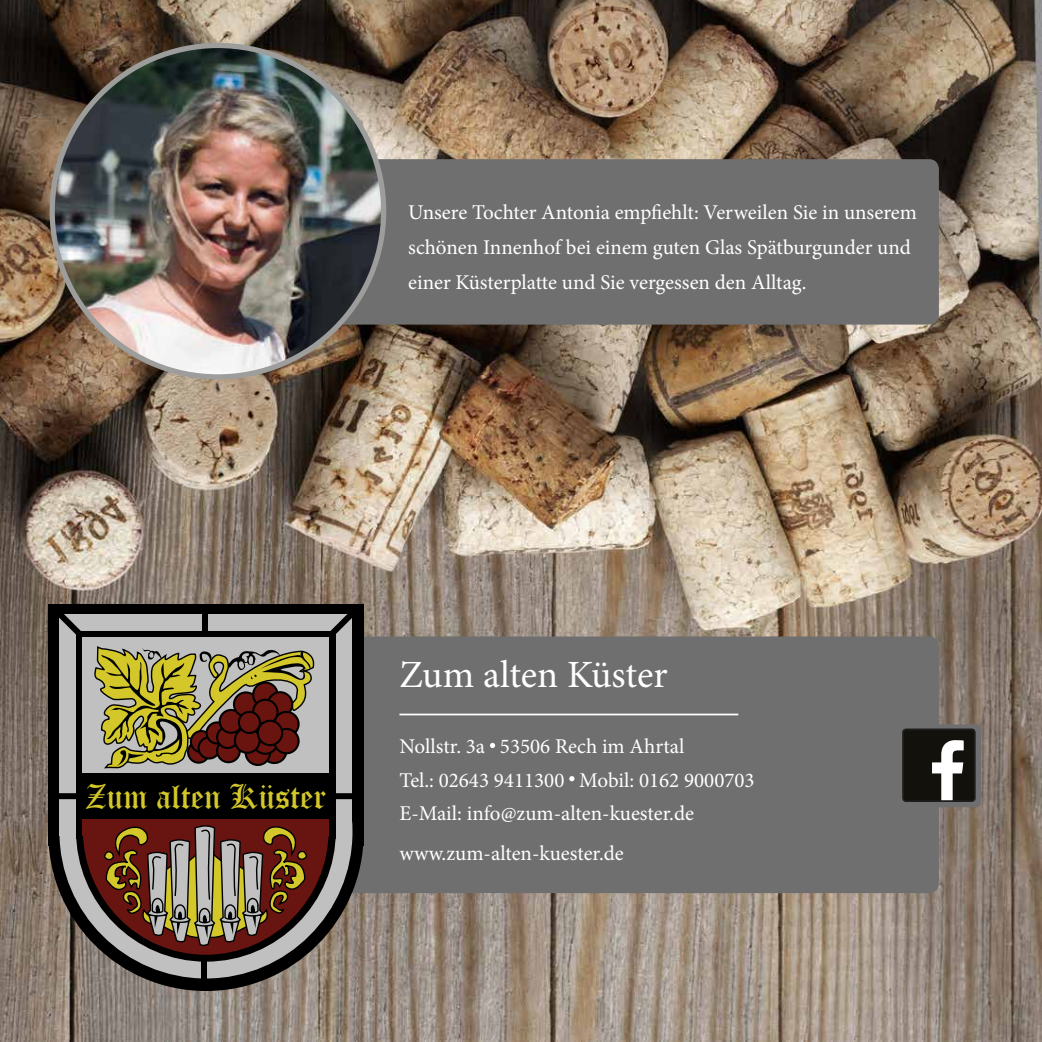
<style>
.page{position:relative;width:1042px;height:1042px;background:#fff}
.page>*{position:absolute;margin:0;border:0;box-sizing:border-box;transform-origin:0 0}
.t1{font:38.5px "Minion Pro";letter-spacing:-.005em;color:#fff}
.t2{font:33.77px "Old English Text";color:#d3c729}
.t3{font:21px/35px "Minion Pro";color:#fff}
</style>
<div class="page">
<img style="left:0;top:0;width:1042px;height:1042px">
<div style="left:314px;top:159px;width:625px;height:166px;background:#706f6f;border-radius:10px"></div>
<img style="left:52px;top:45px;width:332px;height:332px;border-radius:166px">
<div style="left:163px;top:636px;width:776px;height:257px;background:#706f6f;border-radius:10px"></div>
<div style="left:48px;top:604px;width:316px;height:241px;background:#000"></div>
<div style="left:48px;top:634px;width:316px;height:357px;background:#000;border-radius:158px"></div>
<div style="left:59px;top:613px;width:293px;height:222px;background:#c0c0c0"></div>
<div style="left:59px;top:644px;width:293px;height:334px;background:#c0c0c0;border-radius:146px"></div>
<svg style="left:76px;top:838px;width:260px;height:123px"></svg>
<div style="left:76px;top:631px;width:260px;height:207px;background:#000"></div>
<div style="left:83px;top:637px;width:246px;height:181px;background:#c0c0c0"></div>
<div style="left:78px;top:773px;width:256px;height:46px;background:#000"></div>
<div style="left:202px;top:607px;width:6px;height:27px;background:#000"></div>
<div style="left:201px;top:957px;width:6px;height:31px;background:#000"></div>
<div style="left:83px;top:819px;width:246px;height:16px;background:#681511"></div>
<svg style="left:59px;top:613px;width:24px;height:22px"></svg>
<svg style="left:329px;top:613px;width:23px;height:21px"></svg>
<div style="left:54px;top:793px;width:302px;height:6px;background:#000;border-radius:3px"></div>
<svg style="left:94px;top:646px;width:221px;height:123px"></svg>
<svg style="left:188px;top:741px;width:21px;height:21px"></svg>
<div style="left:187px;top:740px;width:23px;height:24px;border:2px solid #010202;border-radius:50%"></div>
<svg style="left:191px;top:731px;width:21px;height:21px"></svg>
<div style="left:190px;top:730px;width:23px;height:23px;border:2px solid #010202;border-radius:50%"></div>
<div style="left:199px;top:737px;width:21px;height:21px;background:#6a140f;border-radius:50%"></div>
<div style="left:198px;top:736px;width:23px;height:23px;border:2px solid #010202;border-radius:50%"></div>
<div style="left:207px;top:722px;width:21px;height:21px;background:#6a140f;border-radius:50%"></div>
<div style="left:205px;top:721px;width:24px;height:23px;border:2px solid #010202;border-radius:50%"></div>
<div style="left:217px;top:739px;width:23px;height:23px;background:#6a140f;border-radius:50%"></div>
<div style="left:216px;top:738px;width:25px;height:25px;border:2px solid #010202;border-radius:50%"></div>
<div style="left:217px;top:727px;width:21px;height:21px;background:#6a140f;border-radius:50%"></div>
<div style="left:216px;top:726px;width:23px;height:23px;border:2px solid #010202;border-radius:50%"></div>
<div style="left:220px;top:710px;width:22px;height:23px;background:#6a140f;border-radius:50%"></div>
<div style="left:219px;top:709px;width:24px;height:25px;border:2px solid #010202;border-radius:50%"></div>
<div style="left:234px;top:692px;width:24px;height:24px;background:#6a140f;border-radius:50%"></div>
<div style="left:233px;top:691px;width:26px;height:26px;border:2px solid #010202;border-radius:50%"></div>
<svg style="left:253px;top:682px;width:24px;height:25px"></svg>
<div style="left:252px;top:681px;width:27px;height:27px;border:2px solid #010202;border-radius:50%"></div>
<div style="left:268px;top:692px;width:24px;height:24px;background:#6a140f;border-radius:50%"></div>
<div style="left:267px;top:691px;width:26px;height:26px;border:2px solid #010202;border-radius:50%"></div>
<div style="left:274px;top:712px;width:25px;height:24px;background:#6a140f;border-radius:50%"></div>
<div style="left:273px;top:711px;width:27px;height:26px;border:2px solid #010202;border-radius:50%"></div>
<div style="left:253px;top:700px;width:24px;height:24px;background:#6a140f;border-radius:50%"></div>
<div style="left:252px;top:699px;width:27px;height:26px;border:2px solid #010202;border-radius:50%"></div>
<svg style="left:262px;top:738px;width:24px;height:25px"></svg>
<div style="left:261px;top:737px;width:26px;height:27px;border:2px solid #010202;border-radius:50%"></div>
<div style="left:246px;top:740px;width:24px;height:25px;background:#6a140f;border-radius:50%"></div>
<div style="left:245px;top:739px;width:26px;height:27px;border:2px solid #010202;border-radius:50%"></div>
<svg style="left:253px;top:729px;width:24px;height:25px"></svg>
<div style="left:252px;top:728px;width:27px;height:27px;border:2px solid #010202;border-radius:50%"></div>
<div style="left:235px;top:728px;width:25px;height:25px;background:#6a140f;border-radius:50%"></div>
<div style="left:234px;top:727px;width:27px;height:27px;border:2px solid #010202;border-radius:50%"></div>
<div style="left:274px;top:729px;width:25px;height:24px;background:#6a140f;border-radius:50%"></div>
<div style="left:273px;top:728px;width:27px;height:26px;border:2px solid #010202;border-radius:50%"></div>
<div style="left:239px;top:712px;width:21px;height:21px;background:#6a140f;border-radius:50%"></div>
<div style="left:238px;top:711px;width:23px;height:23px;border:2px solid #010202;border-radius:50%"></div>
<div style="left:258px;top:721px;width:24px;height:24px;background:#6a140f;border-radius:50%"></div>
<div style="left:257px;top:720px;width:26px;height:26px;border:2px solid #010202;border-radius:50%"></div>
<svg style="left:83px;top:825px;width:246px;height:130px"></svg>
<hr style="left:399px;top:713px;width:339px;height:2px;background:#fff">
<div style="left:898px;top:724px;width:83px;height:83px;background:#706f6f;border-radius:5px"></div>
<svg style="left:490px;top:743px;width:5px;height:5px"></svg>
<svg style="left:569px;top:776px;width:5px;height:5px"></svg>
<svg style="left:905px;top:731px;width:67px;height:68px;background:#44433f"></svg>
<div style="left:902px;top:728px;width:73px;height:74px;border:2px solid #1d1d1b;border-radius:3px"></div>
<p class="t3" style="left:408px;top:195px;width:510px">Unsere Tochter Antonia empfiehlt: Verweilen Sie in unserem schönen Innenhof bei einem guten Glas Spätburgunder und einer Küsterplatte und Sie vergessen den Alltag.</p>
<h2 class="t2" style="left:85px;top:774px;width:243px">Zum alten Küster</h2>
<h1 class="t1" style="left:399px;top:649px;width:270px">Zum alten Küster</h1>
<p class="t3" style="left:399px;top:730px;width:357px;line-height:33.2px">Nollstr. 3a 53506 Rech im Ahrtal<br>Tel.: 02643 9411300 Mobil: 0162 9000703<br>E-Mail: info@zum-alten-kuester.de</p>
<p class="t3" style="left:399px;top:836px;width:226px">www.zum-alten-kuester.de</p>
</div>
